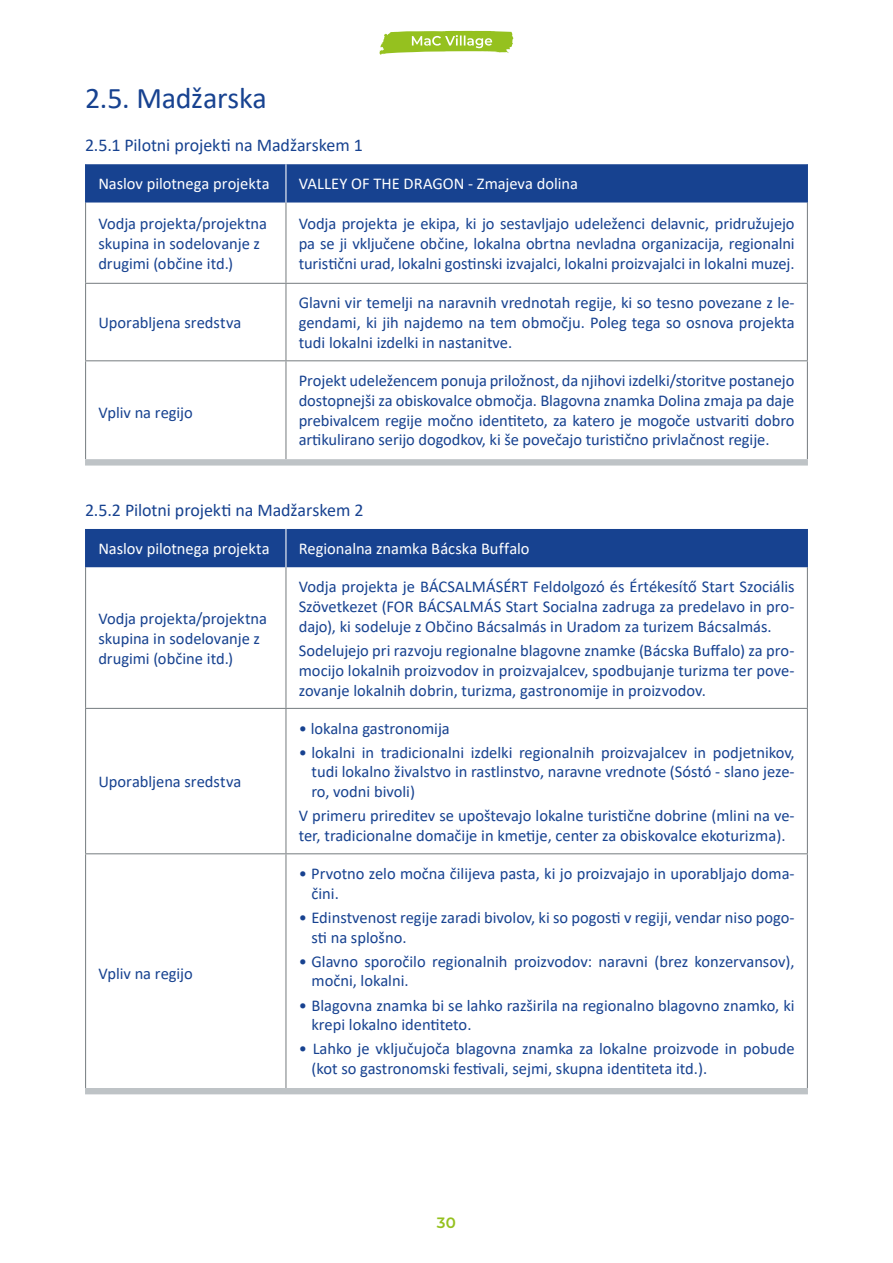
<style>
.page{position:relative;width:893px;height:1263px;background:#fff}
.page>*{position:absolute;margin:0;border:0;box-sizing:border-box;transform-origin:0 0}
.t1{font:30px "Calibri";letter-spacing:-.01em;color:#174290}
.t2{font:18px "Calibri";letter-spacing:-.005em;color:#174290}
.t3{font:16.5px/19.8px "Calibri";color:#174290}
.t4{font:16.5px "Calibri";color:#fff}
.t5{font:600 15px "Montserrat";color:#95c11f}
</style>
<div class="page">
<svg style="left:379px;top:31px;width:134px;height:24px"></svg>
<div style="left:86px;top:164px;width:721px;height:39px;background:#174290"></div>
<hr style="left:85px;top:203px;width:1px;height:80px;background:#7d8386">
<hr style="left:285px;top:203px;width:1px;height:80px;background:#7d8386">
<hr style="left:807px;top:203px;width:1px;height:80px;background:#7d8386">
<hr style="left:85px;top:283px;width:201px;height:1px;background:#7d8386">
<hr style="left:85px;top:284px;width:1px;height:76px;background:#7d8386">
<hr style="left:286px;top:283px;width:522px;height:1px;background:#7d8386">
<hr style="left:285px;top:284px;width:1px;height:76px;background:#7d8386">
<hr style="left:807px;top:284px;width:1px;height:76px;background:#7d8386">
<hr style="left:85px;top:360px;width:201px;height:1px;background:#7d8386">
<hr style="left:85px;top:361px;width:1px;height:98px;background:#7d8386">
<hr style="left:286px;top:360px;width:522px;height:1px;background:#7d8386">
<hr style="left:285px;top:361px;width:1px;height:98px;background:#7d8386">
<hr style="left:807px;top:361px;width:1px;height:98px;background:#7d8386">
<hr style="left:285px;top:164px;width:1px;height:39px;background:#fff">
<hr style="left:85px;top:164px;width:1px;height:39px;background:#174290">
<hr style="left:807px;top:164px;width:1px;height:39px;background:#174290">
<div style="left:85px;top:459px;width:201px;height:7px;background:#bec3c6"></div>
<div style="left:286px;top:459px;width:522px;height:7px;background:#bec3c6"></div>
<div style="left:86px;top:529px;width:721px;height:38px;background:#174290"></div>
<hr style="left:85px;top:567px;width:1px;height:141px;background:#7d8386">
<hr style="left:285px;top:567px;width:1px;height:141px;background:#7d8386">
<hr style="left:807px;top:567px;width:1px;height:141px;background:#7d8386">
<hr style="left:85px;top:708px;width:201px;height:1px;background:#7d8386">
<hr style="left:85px;top:709px;width:1px;height:144px;background:#7d8386">
<hr style="left:286px;top:708px;width:522px;height:1px;background:#7d8386">
<hr style="left:285px;top:709px;width:1px;height:144px;background:#7d8386">
<hr style="left:807px;top:709px;width:1px;height:144px;background:#7d8386">
<hr style="left:85px;top:853px;width:201px;height:1px;background:#7d8386">
<hr style="left:85px;top:854px;width:1px;height:234px;background:#7d8386">
<hr style="left:286px;top:853px;width:522px;height:1px;background:#7d8386">
<hr style="left:285px;top:854px;width:1px;height:234px;background:#7d8386">
<hr style="left:807px;top:854px;width:1px;height:234px;background:#7d8386">
<hr style="left:285px;top:529px;width:1px;height:38px;background:#fff">
<hr style="left:85px;top:529px;width:1px;height:38px;background:#174290">
<hr style="left:807px;top:529px;width:1px;height:38px;background:#174290">
<div style="left:85px;top:1088px;width:201px;height:6px;background:#bec3c6"></div>
<div style="left:286px;top:1088px;width:522px;height:6px;background:#bec3c6"></div>
<h1 class="t1" style="left:85px;top:77px;width:183px">2.5. Madžarska</h1>
<p class="t2" style="left:85px;top:133px;width:279px">2.5.1 Pilotni projekti na Madžarskem 1</p>
<p class="t4" style="left:98px;top:172px;width:173px">Naslov pilotnega projekta</p>
<p class="t4" style="left:299px;top:172px;width:281px">VALLEY OF THE DRAGON - Zmajeva dolina</p>
<p class="t3" style="left:98px;top:213px;width:170px">Vodja projekta/projektna skupina in sodelovanje z drugimi (občine itd.)</p>
<p class="t3" style="left:299px;top:213px;width:497px;text-align:justify">Vodja projekta je ekipa, ki jo sestavljajo udeleženci delavnic, pridružujejo pa se ji vključene občine, lokalna obrtna nevladna organizacija, regionalni turistični urad, lokalni gostinski izvajalci, lokalni proizvajalci in lokalni muzej.</p>
<p class="t3" style="left:98px;top:312px;width:145px">Uporabljena sredstva</p>
<p class="t3" style="left:98px;top:402px;width:96px">Vpliv na regijo</p>
<p class="t3" style="left:299px;top:293px;width:497px;text-align:justify">Glavni vir temelji na naravnih vrednotah regije, ki so tesno povezane z le&shy;gendami, ki jih najdemo na tem območju. Poleg tega so osnova projekta tudi lokalni izdelki in nastanitve.</p>
<p class="t3" style="left:299px;top:370px;width:497px;text-align:justify">Projekt udeležencem ponuja priložnost, da njihovi izdelki/storitve postanejo dostopnejši za obiskovalce območja. Blagovna znamka Dolina zmaja pa daje prebivalcem regije močno identiteto, za katero je mogoče ustvariti dobro artikulirano serijo dogodkov, ki še povečajo turistično privlačnost regije.</p>
<p class="t2" style="left:85px;top:498px;width:280px">2.5.2 Pilotni projekti na Madžarskem 2</p>
<p class="t4" style="left:98px;top:537px;width:173px">Naslov pilotnega projekta</p>
<p class="t4" style="left:299px;top:537px;width:232px">Regionalna znamka Bácska Buffalo</p>
<p class="t3" style="left:98px;top:608px;width:170px">Vodja projekta/projektna skupina in sodelovanje z drugimi (občine itd.)</p>
<p class="t3" style="left:98px;top:771px;width:145px">Uporabljena sredstva</p>
<p class="t3" style="left:98px;top:963px;width:96px">Vpliv na regijo</p>
<p class="t3" style="left:299px;top:577px;width:497px;text-align:justify">Vodja projekta je BÁCSALMÁSÉRT Feldolgozó és Értékesítő Start Szociális Szövetkezet (FOR BÁCSALMÁS Start Socialna zadruga za predelavo in pro&shy;dajo), ki sodeluje z Občino Bácsalmás in Uradom za turizem Bácsalmás.</p>
<p class="t3" style="left:299px;top:640px;width:497px;text-align:justify">Sodelujejo pri razvoju regionalne blagovne znamke (Bácska Buffalo) za pro&shy;mocijo lokalnih proizvodov in proizvajalcev, spodbujanje turizma ter pove&shy;zovanje lokalnih dobrin, turizma, gastronomije in proizvodov.</p>
<p class="t3" style="left:299px;top:718px;width:153px">• lokalna gastronomija</p>
<p class="t3" style="left:311px;top:742px;width:485px;text-align:justify;text-indent:-13px">• lokalni in tradicionalni izdelki regionalnih proizvajalcev in podjetnikov, tudi lokalno živalstvo in rastlinstvo, naravne vrednote (Sóstó - slano jeze&shy;ro, vodni bivoli)</p>
<p class="t3" style="left:299px;top:805px;width:497px">V primeru prireditev se upoštevajo lokalne turistične dobrine (mlini na ve&shy;ter, tradicionalne domačije in kmetije, center za obiskovalce ekoturizma).</p>
<p class="t3" style="left:311px;top:863px;width:485px;text-indent:-13px">• Prvotno zelo močna čilijeva pasta, ki jo proizvajajo in uporabljajo doma&shy;čini.</p>
<p class="t3" style="left:311px;top:907px;width:485px;text-indent:-13px">• Edinstvenost regije zaradi bivolov, ki so pogosti v regiji, vendar niso pogo&shy;sti na splošno.</p>
<p class="t3" style="left:311px;top:951px;width:485px;text-indent:-13px">• Glavno sporočilo regionalnih proizvodov: naravni (brez konzervansov), močni, lokalni.</p>
<p class="t3" style="left:311px;top:995px;width:485px;text-indent:-13px">• Blagovna znamka bi se lahko razširila na regionalno blagovno znamko, ki krepi lokalno identiteto.</p>
<p class="t3" style="left:311px;top:1038px;width:485px;text-indent:-13px">• Lahko je vključujoča blagovna znamka za lokalne proizvode in pobude (kot so gastronomski festivali, sejmi, skupna identiteta itd.).</p>
<p class="t5" style="left:437px;top:1212px;width:21px">30</p>
</div>
